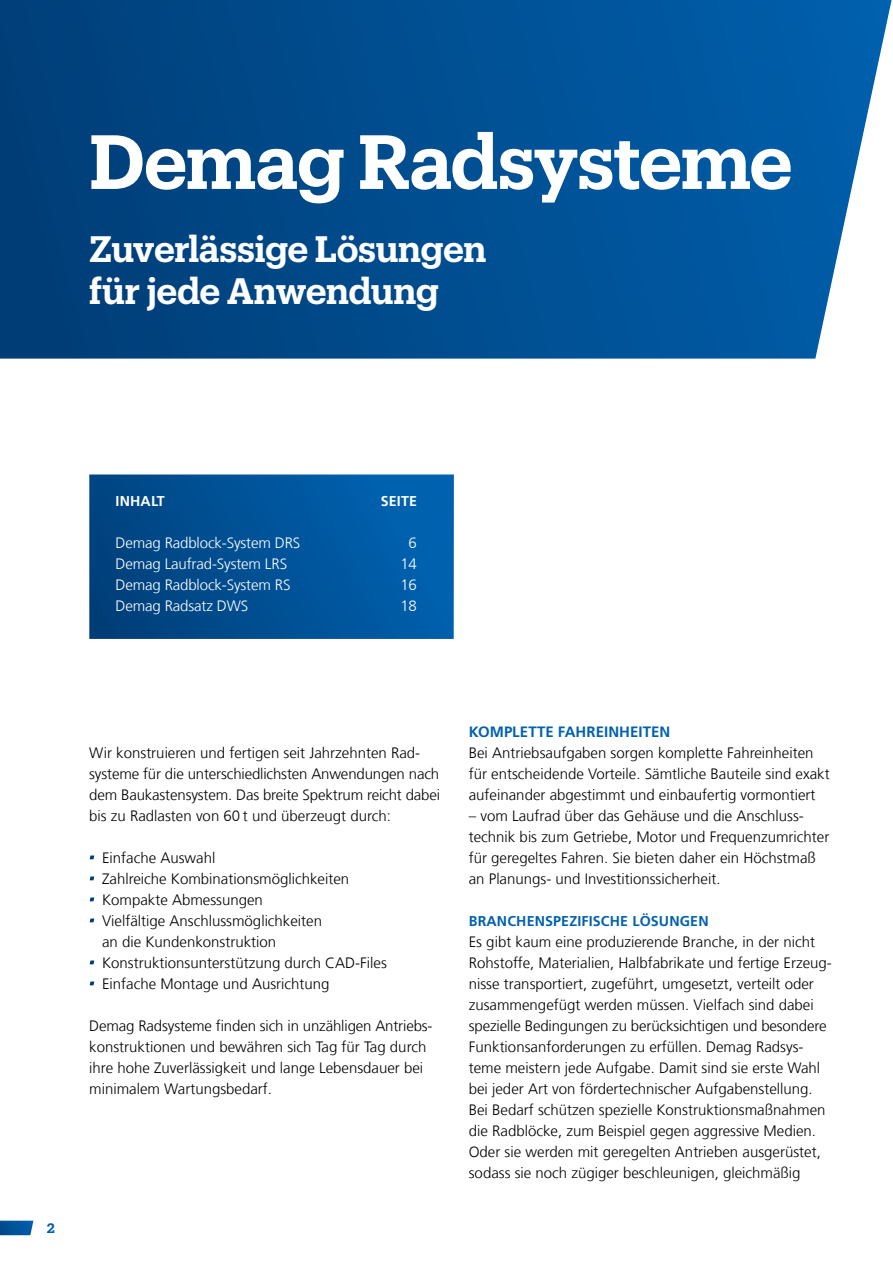
<style>
.page{position:relative;width:893px;height:1263px;background:#fff}
.page>*{position:absolute;margin:0;border:0;box-sizing:border-box;transform-origin:0 0}
.t1{font:600 75px "Produkt";letter-spacing:-.02em;color:#fff}
.t2{font:600 36px/42px "Produkt";letter-spacing:-.015em;color:#fff}
.t3{font:300 15px/21px "Frutiger LT Com";color:#000}
.t4{font:300 15px "Frutiger LT Com";letter-spacing:-.01em;color:#fff}
.t5{font:700 15px "Frutiger LT Com";color:#0061af}
.t6{font:700 14.25px "Frutiger LT Com";letter-spacing:.01em;color:#0061af}
.t7{font:700 14.25px "Frutiger LT Com";letter-spacing:.01em;color:#fff}
.t8{font:600 13.5px "Produkt";color:#0061af}
.s1{color:#fff}
</style>
<div class="page">
<svg style="left:0;top:1221px;width:33px;height:14px"></svg>
<div style="left:89px;top:474px;width:365px;height:165px;background:linear-gradient(to right,#00417c,#0063b2)"></div>
<svg style="left:0;top:0;width:892px;height:359px;background:#0a5494"></svg>
<h1 class="t1" style="left:89px;top:109px;width:705px">Demag Radsysteme</h1>
<h2 class="t2" style="left:89px;top:226px;width:399px">Zuverlässige Lösungen für jede Anwendung</h2>
<p class="t7" style="left:116px;top:492px;width:63px">INHALT S</p>
<p class="t7" style="left:389px;top:492px;width:30px">EITE</p>
<p class="t4" style="left:116px;top:534px;width:186px">Demag Radblock-System DRS</p>
<p class="t4" style="left:409px;top:534px;width:10px">6</p>
<p class="t4" style="left:116px;top:555px;width:173px">Demag Laufrad-System LRS</p>
<p class="t4" style="left:400px;top:555px;width:18px">14</p>
<p class="t4" style="left:116px;top:576px;width:176px">Demag Radblock-System RS</p>
<p class="t4" style="left:400px;top:576px;width:18px">16</p>
<p class="t4" style="left:116px;top:597px;width:134px">Demag Radsatz DWS</p>
<p class="t4" style="left:400px;top:597px;width:18px">18</p>
<p class="t8" style="left:47px;top:1218px;width:10px">2</p>
<p class="t3" style="left:89px;top:742px;width:352px">Wir konstruieren und fertigen seit Jahrzehnten Rad&shy;systeme für die unterschiedlichsten Anwendungen nach dem Baukastensystem. Das breite Spektrum reicht dabei bis zu Radlasten von 60 t und überzeugt durch:</p>
<p class="t3" style="left:89px;top:847px;width:128px"><span class="s1">•</span> Einfache Auswahl</p>
<p class="t3" style="left:89px;top:868px;width:261px"><span class="s1">•</span> Zahlreiche Kombinationsmöglichkeiten</p>
<p class="t3" style="left:89px;top:889px;width:175px"><span class="s1">•</span> Kompakte Abmessungen</p>
<p class="t3" style="left:102px;top:910px;width:222px;text-indent:-13px"><span class="s1">•</span> Vielfältige Anschlussmöglichkeiten an die Kundenkonstruktion</p>
<p class="t3" style="left:89px;top:952px;width:299px"><span class="s1">•</span> Konstruktionsunterstützung durch CAD-Files</p>
<p class="t3" style="left:89px;top:973px;width:242px"><span class="s1">•</span> Einfache Montage und Ausrichtung</p>
<p class="t3" style="left:89px;top:1015px;width:345px">Demag Radsysteme finden sich in unzähligen Antriebs&shy;konstruktionen und bewähren sich Tag für Tag durch ihre hohe Zuverlässigkeit und lange Lebensdauer bei minimalem Wartungsbedarf.</p>
<p class="t5" style="left:469px;top:723px;width:203px">KOMPLETTE FAHREINHEITEN</p>
<p class="t3" style="left:469px;top:742px;width:362px">Bei Antriebsaufgaben sorgen komplette Fahreinheiten für entscheidende Vorteile. Sämtliche Bauteile sind exakt aufeinander abgestimmt und einbaufertig vormontiert</p>
<p class="t3" style="left:469px;top:805px;width:362px">– vom Laufrad über das Gehäuse und die Anschluss&shy;technik bis zum Getriebe, Motor und Frequenzumrichter für geregeltes Fahren. Sie bieten daher ein Höchstmaß an Planungs- und Investitionssicherheit.</p>
<p class="t6" style="left:469px;top:912px;width:241px">BRANCHENSPEZIFISCHE LÖSUNGEN</p>
<p class="t3" style="left:469px;top:931px;width:365px">Es gibt kaum eine produzierende Branche, in der nicht Rohstoffe, Materialien, Halbfabrikate und fertige Erzeug&shy;nisse transportiert, zugeführt, umgesetzt, verteilt oder zusammengefügt werden müssen. Vielfach sind dabei spezielle Bedingungen zu berücksichtigen und besondere Funktionsanforderungen zu erfüllen. Demag Radsys&shy;teme meistern jede Aufgabe. Damit sind sie erste Wahl bei jeder Art von fördertechnischer Aufgabenstellung.<br>Bei Bedarf schützen spezielle Konstruktionsmaßnahmen die Radblöcke, zum Beispiel gegen aggressive Medien.<br>Oder sie werden mit geregelten Antrieben ausgerüstet, sodass sie noch zügiger beschleunigen, gleichmäßig</p>
</div>
